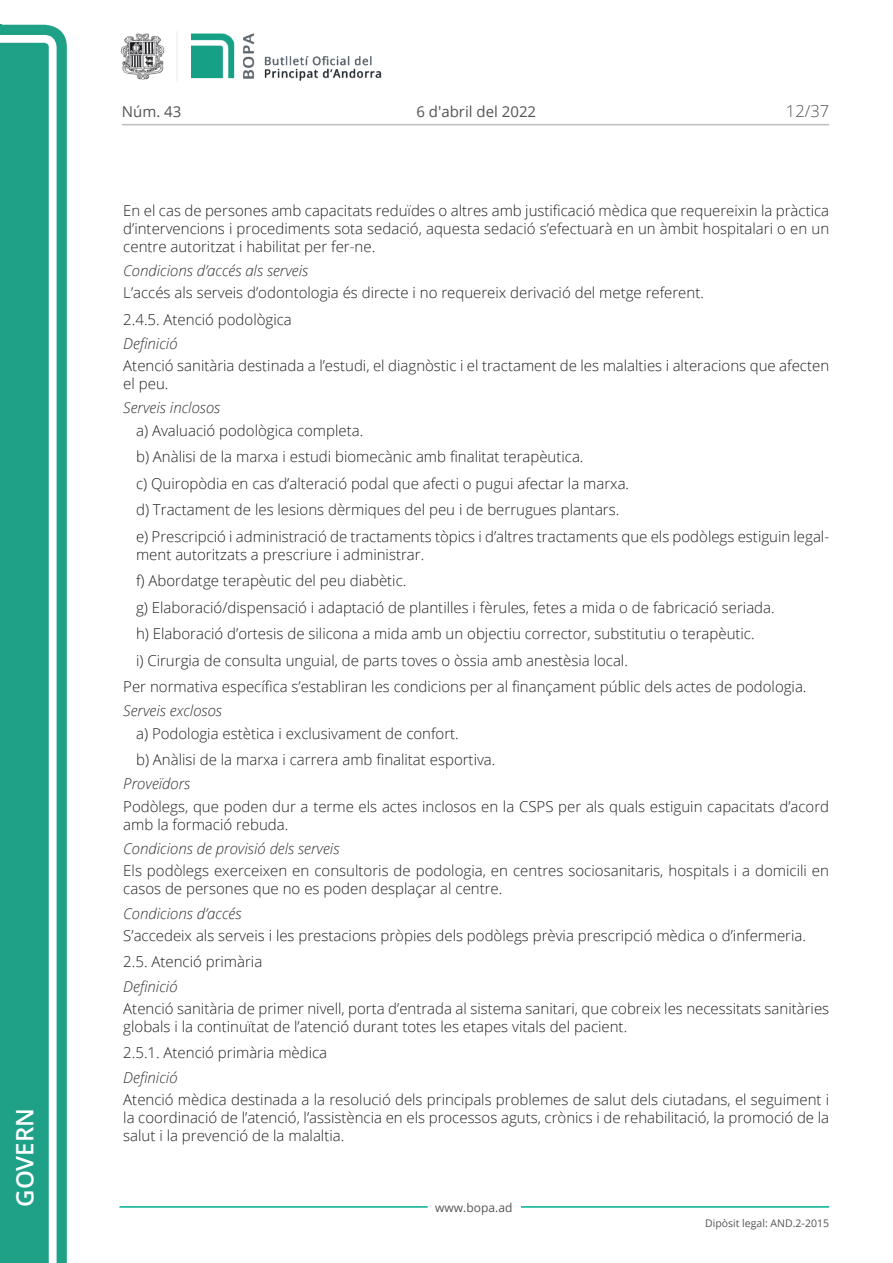
<style>
.page{position:relative;width:893px;height:1263px;background:#fff}
.page>*{position:absolute;margin:0;border:0;box-sizing:border-box;transform-origin:0 0}
.t1{font:600 24px "Open Sans";color:#fff}
.t2{font:300 16.5px "Open Sans";color:#545454}
.Body_text{font:300 15px/18px "Open Sans";color:#231f20}
.Body_text_i{font:300 15px/18px "Open Sans";color:#231f20}
.Titol_8{font:italic 300 15px "Open Sans";color:#303030}
.t3{font:15px "Open Sans";color:#545454}
.t4{font:12px "Open Sans";color:#545454}
.t5{font:10.5px "Open Sans";color:#545454}
</style>
<div class="page">
<svg style="left:0;top:25px;width:67px;height:1238px;fill:#1ea187"></svg>
<div style="left:0;top:43px;width:49px;height:1220px;background:#1ea187"></div>
<img style="left:122px;top:32px;width:260px;height:49px">
<hr style="left:119px;top:1206px;width:309px;height:2px;background:#00ae91">
<hr style="left:521px;top:1206px;width:308px;height:2px;background:#00ae91">
<hr style="left:122px;top:124px;width:707px;height:1px;background:#bcbdc0">
<h1 class="t1" style="left:8px;top:1207px;width:100px;rotate:-90deg">Govern</h1>
<p class="t3" style="left:122px;top:102px;width:61px">Núm. 43</p>
<p class="t3" style="left:416px;top:102px;width:121px">6 d'abril del 2022</p>
<p class="t2" style="left:786px;top:100px;width:45px">12/37</p>
<p class="Body_text" style="left:123px;top:201px;width:707px;text-align:justify">En el cas de persones amb capacitats reduïdes o altres amb justificació mèdica que requereixin la pràctica d’intervencions i procediments sota sedació, aquesta sedació s’efectuarà en un àmbit hospitalari o en un centre autoritzat i habilitat per fer-ne.</p>
<p class="Titol_8" style="left:123px;top:260px;width:186px">Condicions d’accés als serveis</p>
<p class="Body_text" style="left:123px;top:283px;width:582px">L’accés als serveis d’odontologia és directe i no requereix derivació del metge referent.</p>
<p class="Body_text" style="left:123px;top:310px;width:170px">2.4.5. Atenció podològica</p>
<p class="Titol_8" style="left:123px;top:333px;width:56px">Definició</p>
<p class="Body_text" style="left:123px;top:356px;width:707px">Atenció sanitària destinada a l’estudi, el diagnòstic i el tractament de les malalties i alteracions que afecten el peu.</p>
<p class="Titol_8" style="left:123px;top:398px;width:98px">Serveis inclosos</p>
<p class="Body_text_i" style="left:136px;top:421px;width:229px">a) Avaluació podològica completa.</p>
<p class="Body_text_i" style="left:136px;top:447px;width:449px">b) Anàlisi de la marxa i estudi biomecànic amb finalitat terapèutica.</p>
<p class="Body_text_i" style="left:136px;top:474px;width:495px">c) Quiropòdia en cas d’alteració podal que afecti o pugui afectar la marxa.</p>
<p class="Body_text_i" style="left:136px;top:500px;width:485px">d) Tractament de les lesions dèrmiques del peu i de berrugues plantars.</p>
<p class="Body_text_i" style="left:136px;top:527px;width:695px">e) Prescripció i administració de tractaments tòpics i d’altres tractaments que els podòlegs estiguin legal&shy;ment autoritzats a prescriure i administrar.</p>
<p class="Body_text_i" style="left:136px;top:571px;width:272px">f) Abordatge terapèutic del peu diabètic.</p>
<p class="Body_text_i" style="left:136px;top:598px;width:640px">g) Elaboració/dispensació i adaptació de plantilles i fèrules, fetes a mida o de fabricació seriada.</p>
<p class="Body_text_i" style="left:136px;top:624px;width:620px">h) Elaboració d’ortesis de silicona a mida amb un objectiu corrector, substitutiu o terapèutic.</p>
<p class="Body_text_i" style="left:136px;top:651px;width:493px">i) Cirurgia de consulta unguial, de parts toves o òssia amb anestèsia local.</p>
<p class="Body_text" style="left:123px;top:677px;width:685px">Per normativa específica s’establiran les condicions per al finançament públic dels actes de podologia.</p>
<p class="Titol_8" style="left:123px;top:701px;width:100px">Serveis exclosos</p>
<p class="Body_text_i" style="left:136px;top:724px;width:324px">a) Podologia estètica i exclusivament de confort.</p>
<p class="Body_text_i" style="left:136px;top:750px;width:361px">b) Anàlisi de la marxa i carrera amb finalitat esportiva.</p>
<p class="Titol_8" style="left:123px;top:774px;width:69px">Proveïdors</p>
<p class="Body_text" style="left:123px;top:797px;width:707px">Podòlegs, que poden dur a terme els actes inclosos en la CSPS per als quals estiguin capacitats d’acord amb la formació rebuda.</p>
<p class="Titol_8" style="left:123px;top:838px;width:218px">Condicions de provisió dels serveis</p>
<p class="Body_text" style="left:123px;top:861px;width:707px">Els podòlegs exerceixen en consultoris de podologia, en centres sociosanitaris, hospitals i a domicili en casos de persones que no es poden desplaçar al centre.</p>
<p class="Titol_8" style="left:123px;top:903px;width:120px">Condicions d’accés</p>
<p class="Body_text" style="left:123px;top:926px;width:684px">S’accedeix als serveis i les prestacions pròpies dels podòlegs prèvia prescripció mèdica o d’infermeria.</p>
<p class="Body_text" style="left:123px;top:952px;width:141px">2.5. Atenció primària</p>
<p class="Titol_8" style="left:123px;top:976px;width:56px">Definició</p>
<p class="Body_text" style="left:123px;top:999px;width:707px">Atenció sanitària de primer nivell, porta d’entrada al sistema sanitari, que cobreix les necessitats sanitàries globals i la continuïtat de l’atenció durant totes les etapes vitals del pacient.</p>
<p class="Body_text" style="left:123px;top:1043px;width:205px">2.5.1. Atenció primària mèdica</p>
<p class="Titol_8" style="left:123px;top:1067px;width:56px">Definició</p>
<p class="Body_text" style="left:123px;top:1090px;width:707px;text-align:justify">Atenció mèdica destinada a la resolució dels principals problemes de salut dels ciutadans, el seguiment i la coordinació de l’atenció, l’assistència en els processos aguts, crònics i de rehabilitació, la promoció de la salut i la prevenció de la malaltia.</p>
<p class="t4" style="left:435px;top:1199px;width:79px">www.bopa.ad</p>
<p class="t5" style="left:705px;top:1216px;width:125px">Dipòsit legal: AND.2-2015</p>
</div>
